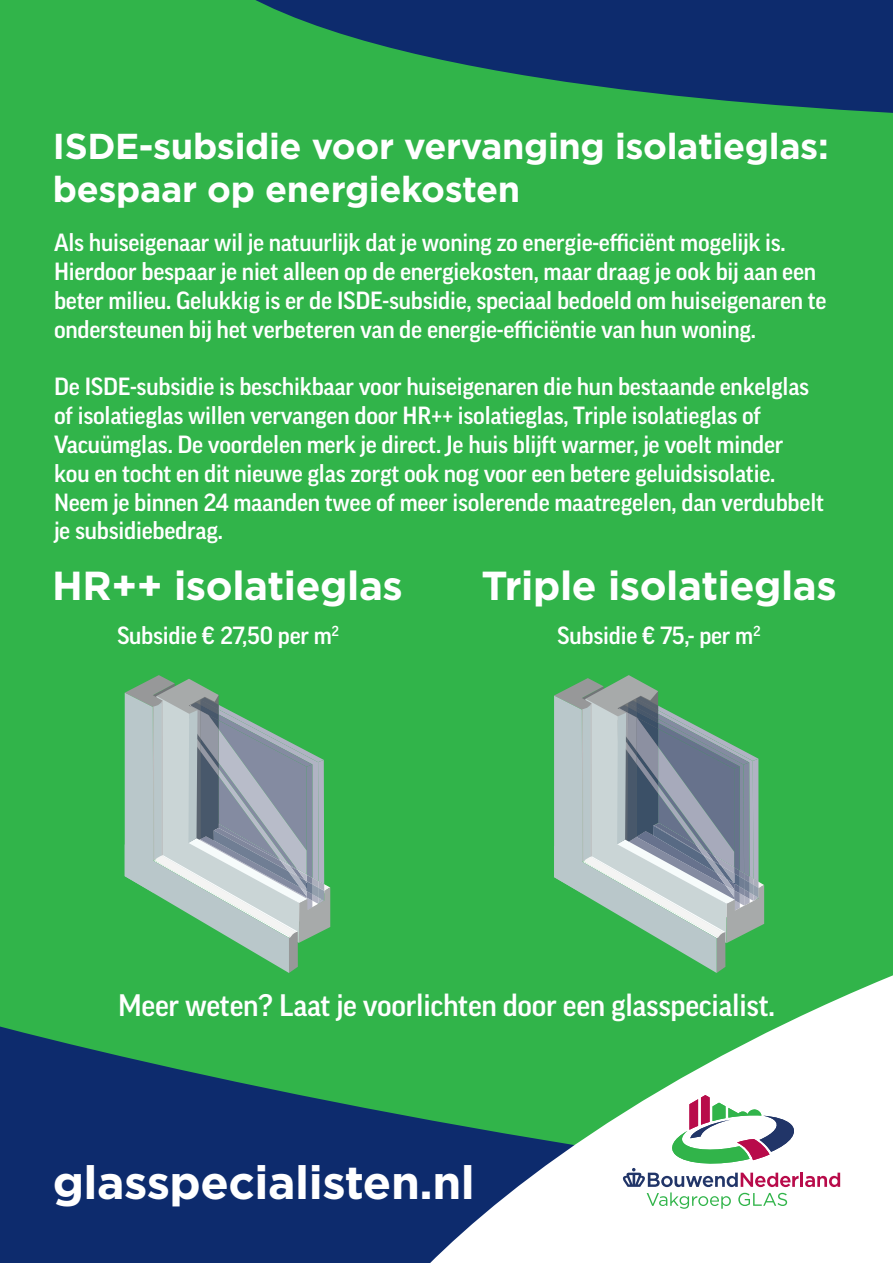
<style>
.page{position:relative;width:893px;height:1263px;background:#fff}
.page>*{position:absolute;margin:0;border:0;box-sizing:border-box;transform-origin:0 0}
.t1{font:700 46.5px "Gotham";letter-spacing:-.01em;color:#fff}
.t2{font:700 40.5px "Gotham";letter-spacing:-.01em;color:#fff}
.t3{font:700 36px/43.2px "Gotham";letter-spacing:-.01em;color:#fff}
.t4{font:500 30px "Good Pro";letter-spacing:-.01em;color:#fff}
.t5{font:500 24px/28.8px "Good Pro";letter-spacing:-.01em;color:#fff}
</style>
<div class="page">
<div style="left:0;top:0;width:893px;height:1229px;background:#31b44a"></div>
<svg style="left:0;top:1026px;width:414px;height:237px;fill:#0d2b6d"></svg>
<svg style="left:255px;top:0;width:638px;height:113px;fill:#0d2b6d"></svg>
<svg style="left:414px;top:975px;width:479px;height:288px"></svg>
<hr style="left:800px;top:1173px;width:3px;height:14px;background:#b80b4a">
<svg style="left:805px;top:1173px;width:35px;height:14px"></svg>
<svg style="left:623px;top:1095px;width:176px;height:114px;background:#d2d8d4"></svg>
<svg style="left:554px;top:675px;width:210px;height:298px"></svg>
<svg style="left:125px;top:675px;width:205px;height:298px"></svg>
<h3 class="t3" style="left:53px;top:124px;width:777px">ISDE-subsidie voor vervanging isolatieglas: bespaar op energiekosten</h3>
<p class="t5" style="left:54px;top:228px;width:774px">Als huiseigenaar wil je natuurlijk dat je woning zo energie-efficiënt mogelijk is.<br>Hierdoor bespaar je niet alleen op de energiekosten, maar draag je ook bij aan een beter milieu. Gelukkig is er de ISDE-subsidie, speciaal bedoeld om huiseigenaren te ondersteunen bij het verbeteren van de energie-efficiëntie van hun woning.</p>
<p class="t5" style="left:54px;top:372px;width:772px">De ISDE-subsidie is beschikbaar voor huiseigenaren die hun bestaande enkelglas of isolatieglas willen vervangen door HR++ isolatieglas, Triple isolatieglas of Vacuümglas. De voordelen merk je direct. Je huis blijft warmer, je voelt minder kou en tocht en dit nieuwe glas zorgt ook nog voor een betere geluidsisolatie.<br>Neem je binnen 24 maanden twee of meer isolerende maatregelen, dan verdubbelt je subsidiebedrag.</p>
<h2 class="t2" style="left:52px;top:559px;width:352px">HR++ isolatieglas</h2>
<p class="t5" style="left:117px;top:621px;width:223px">Subsidie € 27,50 per m<sup>2</sup></p>
<h2 class="t2" style="left:481px;top:559px;width:357px">Triple isolatieglas</h2>
<p class="t5" style="left:558px;top:621px;width:204px">Subsidie € 75,- per m<sup>2</sup></p>
<p class="t4" style="left:118px;top:988px;width:658px">Meer weten? Laat je voorlichten door een glasspecialist.</p>
<h1 class="t1" style="left:53px;top:1152px;width:424px">glasspecialisten.nl</h1>
</div>
